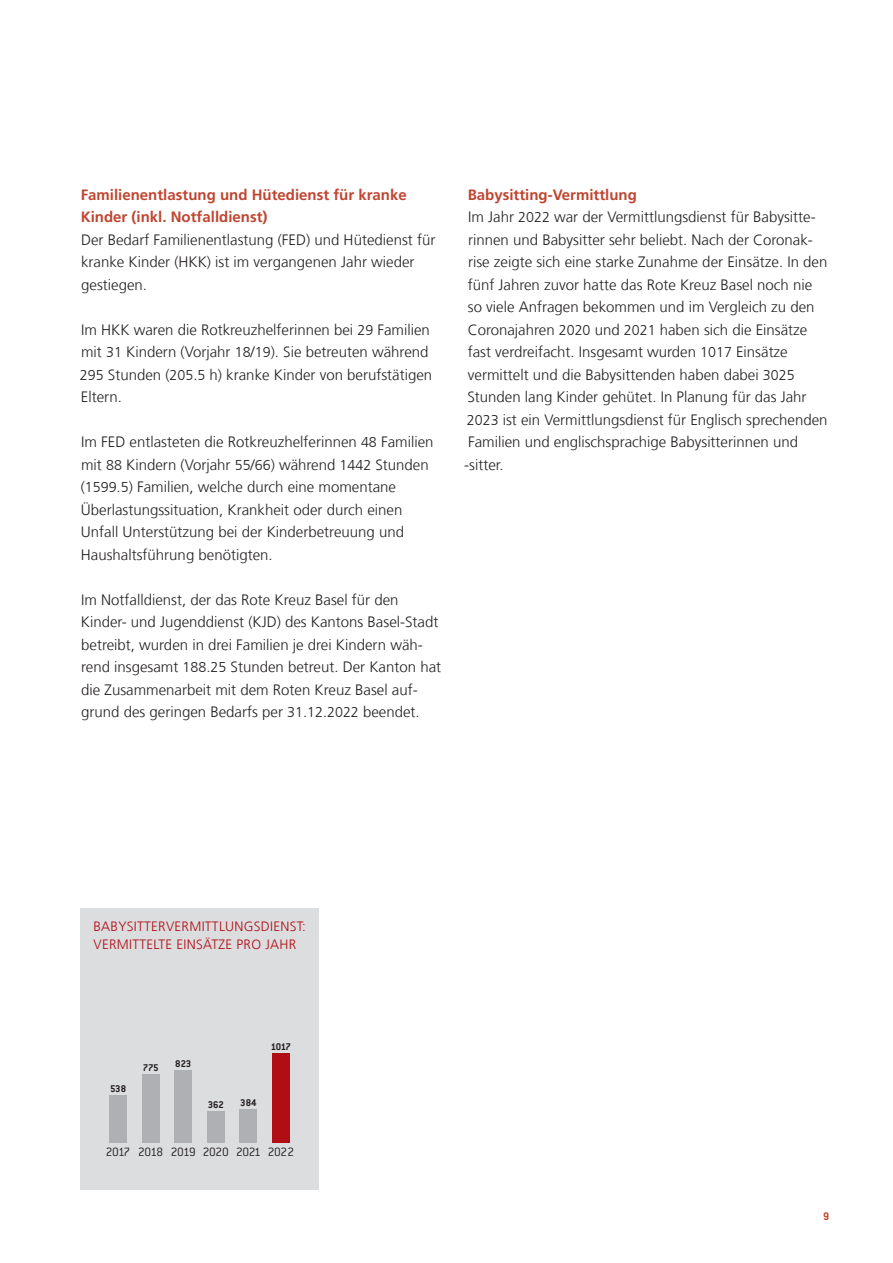
<style>
.page{position:relative;width:893px;height:1263px;background:#fff}
.page>*{position:absolute;margin:0;border:0;box-sizing:border-box;transform-origin:0 0}
.t1{font:300 15px/22.5px "Frutiger LT Com";color:#231f20}
.t2{font:700 15px/22.5px "Frutiger LT Com";color:#bf4530}
.t3{font:300 13.5px/18px "Frutiger LT Com";letter-spacing:.02em;color:#b00d15}
.t4{font:300 13.2px "Conduit ITC Std";letter-spacing:-.03em;color:#231f20}
.t5{font:700 12px "Conduit ITC Std";color:#bf4530}
.t6{font:700 10.8px "Conduit ITC Std";letter-spacing:-.02em;color:#231f20}
.s1{font-size:14.25px}
.s2{font-weight:700;color:#bf4530}
</style>
<div class="page">
<div style="left:81px;top:908px;width:238px;height:282px;background:#dcdddf"></div>
<div style="left:109px;top:1095px;width:18px;height:48px;background:#afb0b4"></div>
<div style="left:142px;top:1074px;width:17px;height:69px;background:#afb0b4"></div>
<div style="left:175px;top:1070px;width:17px;height:73px;background:#afb0b4"></div>
<div style="left:207px;top:1111px;width:18px;height:32px;background:#afb0b4"></div>
<div style="left:240px;top:1109px;width:17px;height:34px;background:#afb0b4"></div>
<div style="left:272px;top:1053px;width:18px;height:90px;background:#b00d15"></div>
<p class="t2" style="left:81px;top:183px;width:327px">Familienentlastung und Hütedienst für kranke<br>Kinder (inkl. Notfalldienst)</p>
<p class="t1" style="left:81px;top:228px;width:356px">Der Bedarf Familienentlastung (FED) und Hütedienst für kranke Kinder (HKK) ist im vergangenen Jahr wieder gestiegen.</p>
<p class="t1" style="left:80px;top:318px;width:354px">Im HKK waren die Rotkreuzhelferinnen bei <span class="s1">29</span> Familien mit <span class="s1">31</span> Kindern (Vorjahr <span class="s1">18</span>/<span class="s1">19</span>). Sie betreuten während <span class="s1">295</span> Stunden (<span class="s1">205</span>.<span class="s1">5</span> h) kranke Kinder von berufstätigen Eltern.</p>
<p class="t1" style="left:81px;top:431px;width:354px">Im FED entlasteten die Rotkreuzhelferinnen <span class="s1">48</span> Familien mit <span class="s1">88</span> Kindern (Vorjahr <span class="s1">55</span>/<span class="s1">66</span>) während <span class="s1">1442</span> Stunden (<span class="s1">1599</span>.<span class="s1">5</span>) Familien, welche durch eine momentane Überlastungssituation, Krankheit oder durch einen Unfall Unterstützung bei der Kinderbetreuung und Haushaltsführung benötigten.</p>
<p class="t1" style="left:81px;top:588px;width:362px">Im Notfalldienst, der das Rote Kreuz Basel für den Kinder- und Jugenddienst (KJD) des Kantons Basel-Stadt betreibt, wurden in drei Familien je drei Kindern wäh&shy;rend insgesamt <span class="s1">188</span>.<span class="s1">25</span> Stunden betreut. Der Kanton hat die Zusammenarbeit mit dem Roten Kreuz Basel auf&shy;grund des geringen Bedarfs per <span class="s1">31</span>.<span class="s1">12</span>.<span class="s1">2022</span> beendet.</p>
<p class="t1" style="left:464px;top:183px;width:365px"><span class="s2">Babysitting-Vermittlung<br></span>Im Jahr <span class="s1">2022</span> war der Vermittlungsdienst für Babysitte&shy;rinnen und Babysitter sehr beliebt. Nach der Coronak&shy;rise zeigte sich eine starke Zunahme der Einsätze. In den fünf Jahren zuvor hatte das Rote Kreuz Basel noch nie<br>so viele Anfragen bekommen und im Vergleich zu den Coronajahren <span class="s1">2020</span> und <span class="s1">2021</span> haben sich die Einsätze fast verdreifacht. Insgesamt wurden <span class="s1">1017</span> Einsätze vermittelt und die Babysittenden haben dabei <span class="s1">3025<br></span>Stunden lang Kinder gehütet. In Planung für das Jahr <span class="s1">2023</span> ist ein Vermittlungsdienst für Englisch sprechenden Familien und englischsprachige Babysitterinnen und -sitter.</p>
<p class="t3" style="left:94px;top:918px;width:214px">BABYSITTERVERMITTLUNGSDIENST:<br>VERMITTELTE EINSÄTZE PRO JAHR</p>
<p class="t6" style="left:110px;top:1082px;width:18px">538</p>
<p class="t6" style="left:143px;top:1061px;width:17px">775</p>
<p class="t6" style="left:175px;top:1057px;width:17px">823</p>
<p class="t6" style="left:271px;top:1040px;width:22px">1017</p>
<p class="t6" style="left:208px;top:1098px;width:18px">362</p>
<p class="t6" style="left:240px;top:1096px;width:18px">384</p>
<p class="t4" style="left:106px;top:1144px;width:190px">2017 2018 2019 2020 2021 2022</p>
<p class="t5" style="left:823px;top:1209px;width:8px">9</p>
</div>
